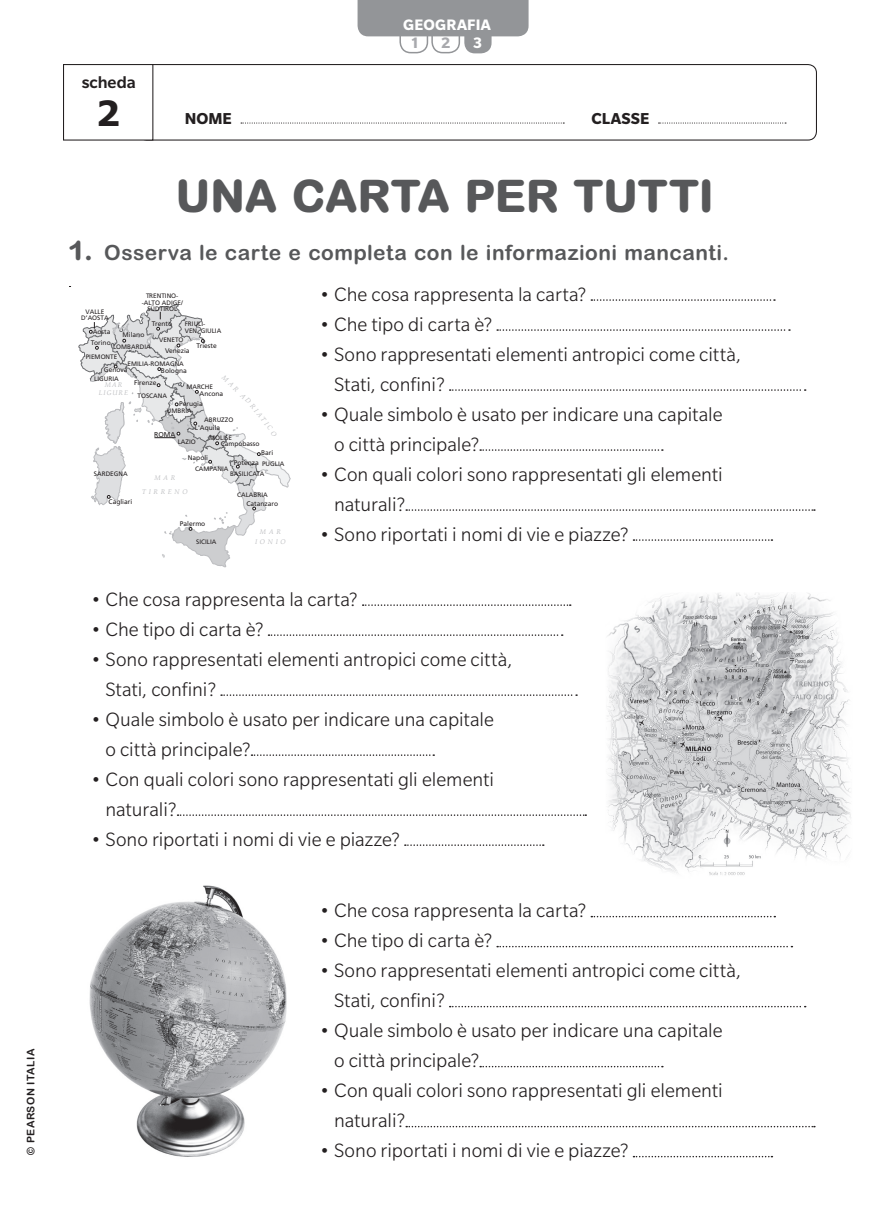
<style>
.page{position:relative;width:893px;height:1219px;background:#fff}
.page>*{position:absolute;margin:0;border:0;box-sizing:border-box;transform-origin:0 0}
.t1{font:800 45px "Arial Rounded MT Pro";letter-spacing:-.01em;color:#57585a}
.t2{font:700 34.5px "Verdana";color:#231f20}
.t3{font:300 21px/30px "Slate Pro";color:#231f20}
.t4{font:700 21px "Arial Rounded MT Pro";letter-spacing:.02em;color:#57585a}
.t5{font:500 18px "Slate Pro";letter-spacing:-.005em;color:#231f20}
.t6{font:700 17.25px "Slate Pro";color:#231f20}
.t7{font:700 16.5px "Slate Pro";letter-spacing:.015em;color:#fff}
.t8{font:700 16.5px "Slate Pro";color:#a8a9ad}
.t9{font:700 10.5px "Arial Rounded MT Pro";letter-spacing:.04em;color:#231f20}
.t10{font:7.05px "Frutiger";color:#231f20}
.t11{font:6.75px "Frutiger";color:#231f20}
.t12{font:italic 6.75px/9.9px "Palatino";letter-spacing:.4em;color:#bcbdc0;text-align:center}
.t13{font:italic 6.75px/7.6px "Palatino";letter-spacing:.15em;color:#bcbdc0;text-align:center}
.t14{font:6.45px/6.4px "Frutiger";color:#231f20}
.s1{font-weight:800;font-size:27px}
</style>
<div class="page">
<div style="left:138px;top:64px;width:679px;height:77px;border:1px solid #231f20;border-radius:9px"></div>
<svg style="left:241px;top:123px;width:323px;height:1px"></svg>
<svg style="left:658px;top:123px;width:128px;height:1px"></svg>
<svg style="left:357px;top:0;width:171px;height:53px"></svg>
<div style="left:64px;top:65px;width:89px;height:75px;background:#fff"></div>
<div style="left:63px;top:64px;width:90px;height:77px;border:1px solid #231f20"></div>
<img style="left:607px;top:593px;width:244px;height:282px">
<svg style="left:591px;top:299px;width:184px;height:2px"></svg>
<svg style="left:497px;top:329px;width:293px;height:2px"></svg>
<svg style="left:450px;top:389px;width:355px;height:2px"></svg>
<svg style="left:480px;top:449px;width:183px;height:2px"></svg>
<svg style="left:406px;top:509px;width:409px;height:2px"></svg>
<svg style="left:633px;top:539px;width:139px;height:2px"></svg>
<svg style="left:363px;top:604px;width:207px;height:2px"></svg>
<svg style="left:268px;top:634px;width:294px;height:2px"></svg>
<svg style="left:221px;top:694px;width:356px;height:2px"></svg>
<svg style="left:251px;top:754px;width:183px;height:2px"></svg>
<svg style="left:177px;top:814px;width:409px;height:2px"></svg>
<svg style="left:405px;top:844px;width:139px;height:2px"></svg>
<svg style="left:591px;top:916px;width:184px;height:1px"></svg>
<svg style="left:497px;top:946px;width:295px;height:1px"></svg>
<svg style="left:450px;top:1006px;width:355px;height:1px"></svg>
<svg style="left:480px;top:1066px;width:183px;height:1px"></svg>
<svg style="left:406px;top:1126px;width:409px;height:1px"></svg>
<svg style="left:633px;top:1156px;width:139px;height:1px"></svg>
<img style="left:89px;top:885px;width:198px;height:272px">
<svg style="left:78px;top:304px;width:212px;height:263px"></svg>
<p class="t9" style="left:24px;top:1155px;width:108px;rotate:-90deg">© PEARSON ITALIA</p>
<p class="t5" style="left:82px;top:73px;width:55px">scheda</p>
<h2 class="t2" style="left:96px;top:91px;width:26px">2</h2>
<p class="t7" style="left:403px;top:16px;width:89px">GEOGRAFIA</p>
<p class="t8" style="left:411px;top:34px;width:8px">1</p>
<p class="t8" style="left:441px;top:34px;width:11px">2</p>
<p class="t7" style="left:473px;top:34px;width:11px">3</p>
<p class="t6" style="left:185px;top:109px;width:49px">NOME</p>
<p class="t6" style="left:591px;top:109px;width:59px">CLASSE</p>
<h1 class="t1" style="left:175px;top:169px;width:540px">UNA CARTA PER TUTTI</h1>
<p class="t4" style="left:69px;top:240px;width:662px"><span class="s1">1.</span> Osserva le carte e completa con le informazioni mancanti.</p>
<p class="t3" style="left:319px;top:279px;width:268px">• Che cosa rappresenta la carta?</p>
<p class="t3" style="left:319px;top:309px;width:174px">• Che tipo di carta è?</p>
<p class="t3" style="left:334px;top:339px;width:408px;text-indent:-15px">• Sono rappresentati elementi antropici come città,<br>Stati, confini?</p>
<p class="t3" style="left:334px;top:399px;width:390px;text-indent:-15px">• Quale simbolo è usato per indicare una capitale o città principale?</p>
<p class="t3" style="left:334px;top:459px;width:390px;text-indent:-15px">• Con quali colori sono rappresentati gli elementi naturali?</p>
<p class="t3" style="left:319px;top:519px;width:310px">• Sono riportati i nomi di vie e piazze?</p>
<p class="t14" style="left:142px;top:293px;width:43px;text-align:center">TRENTINO--ALTO ADIGE/<br>SÜDTIROL</p>
<p class="t14" style="left:81px;top:308px;width:29px;text-align:center">VALLE<br>D’AOSTA</p>
<p class="t11" style="left:152px;top:320px;width:22px">Trento</p>
<p class="t14" style="left:185px;top:321px;width:38px">FRIULI-<br>VEN. GIULIA</p>
<p class="t11" style="left:93px;top:328px;width:19px">Aosta</p>
<p class="t11" style="left:123px;top:331px;width:23px">Milano</p>
<p class="t14" style="left:159px;top:336px;width:26px">VENETO</p>
<p class="t11" style="left:91px;top:339px;width:21px">Torino</p>
<p class="t11" style="left:196px;top:342px;width:22px">Trieste</p>
<p class="t14" style="left:86px;top:341px;width:66px;line-height:10.4px;text-indent:27px">LOMBARDIA<br>PIEMONTE</p>
<p class="t11" style="left:165px;top:346px;width:26px">Venezia</p>
<p class="t14" style="left:127px;top:361px;width:58px">EMILIA-ROMAGNA</p>
<p class="t14" style="left:137px;top:393px;width:31px">TOSCANA</p>
<p class="t14" style="left:167px;top:408px;width:26px">UMBRIA</p>
<p class="t14" style="left:178px;top:438px;width:20px">LAZIO</p>
<p class="t14" style="left:195px;top:466px;width:35px">CAMPANIA</p>
<p class="t11" style="left:104px;top:366px;width:25px">Genova</p>
<p class="t11" style="left:161px;top:367px;width:27px">Bologna</p>
<p class="t14" style="left:94px;top:376px;width:26px">LIGURIA</p>
<p class="t11" style="left:134px;top:379px;width:24px">Firenze</p>
<p class="t13" style="left:99px;top:381px;width:31px">MAR<br>LIGURE</p>
<p class="t14" style="left:186px;top:384px;width:28px">MARCHE</p>
<p class="t14" style="left:204px;top:417px;width:31px">ABRUZZO</p>
<p class="t14" style="left:209px;top:434px;width:24px">MOLISE</p>
<p class="t11" style="left:200px;top:390px;width:25px">Ancona</p>
<p class="t11" style="left:179px;top:399px;width:25px">Perugia</p>
<p class="t11" style="left:195px;top:424px;width:27px">L'Aquila</p>
<p class="t10" style="left:154px;top:430px;width:23px">ROMA</p>
<p class="t11" style="left:221px;top:440px;width:40px">Campobasso</p>
<p class="t11" style="left:261px;top:449px;width:14px">Bari</p>
<p class="t11" style="left:188px;top:454px;width:22px">Napoli</p>
<p class="t11" style="left:234px;top:458px;width:27px">Potenza</p>
<p class="t14" style="left:262px;top:460px;width:24px">PUGLIA</p>
<p class="t14" style="left:94px;top:470px;width:35px">SARDEGNA</p>
<p class="t14" style="left:230px;top:471px;width:36px">BASILICATA</p>
<p class="t12" style="left:154px;top:472px;width:22px">MAR</p>
<p class="t12" style="left:142px;top:487px;width:47px">TIRRENO</p>
<p class="t14" style="left:237px;top:492px;width:32px">CALABRIA</p>
<p class="t11" style="left:109px;top:498px;width:25px">Cagliari</p>
<p class="t11" style="left:246px;top:500px;width:33px">Catanzaro</p>
<p class="t11" style="left:180px;top:520px;width:27px">Palermo</p>
<p class="t12" style="left:255px;top:526px;width:32px">MAR<br>IONIO</p>
<p class="t14" style="left:196px;top:539px;width:22px">SICILIA</p>
<p class="t3" style="left:91px;top:584px;width:268px">• Che cosa rappresenta la carta?</p>
<p class="t3" style="left:91px;top:614px;width:174px">• Che tipo di carta è?</p>
<p class="t3" style="left:105px;top:644px;width:408px;text-indent:-15px">• Sono rappresentati elementi antropici come città,<br>Stati, confini?</p>
<p class="t3" style="left:105px;top:704px;width:390px;text-indent:-15px">• Quale simbolo è usato per indicare una capitale o città principale?</p>
<p class="t3" style="left:105px;top:764px;width:390px;text-indent:-15px">• Con quali colori sono rappresentati gli elementi naturali?</p>
<p class="t3" style="left:91px;top:824px;width:310px">• Sono riportati i nomi di vie e piazze?</p>
<p class="t3" style="left:319px;top:896px;width:268px">• Che cosa rappresenta la carta?</p>
<p class="t3" style="left:319px;top:926px;width:174px">• Che tipo di carta è?</p>
<p class="t3" style="left:334px;top:956px;width:408px;text-indent:-15px">• Sono rappresentati elementi antropici come città,<br>Stati, confini?</p>
<p class="t3" style="left:334px;top:1016px;width:390px;text-indent:-15px">• Quale simbolo è usato per indicare una capitale o città principale?</p>
<p class="t3" style="left:334px;top:1076px;width:390px;text-indent:-15px">• Con quali colori sono rappresentati gli elementi naturali?</p>
<p class="t3" style="left:319px;top:1136px;width:310px">• Sono riportati i nomi di vie e piazze?</p>
</div>
